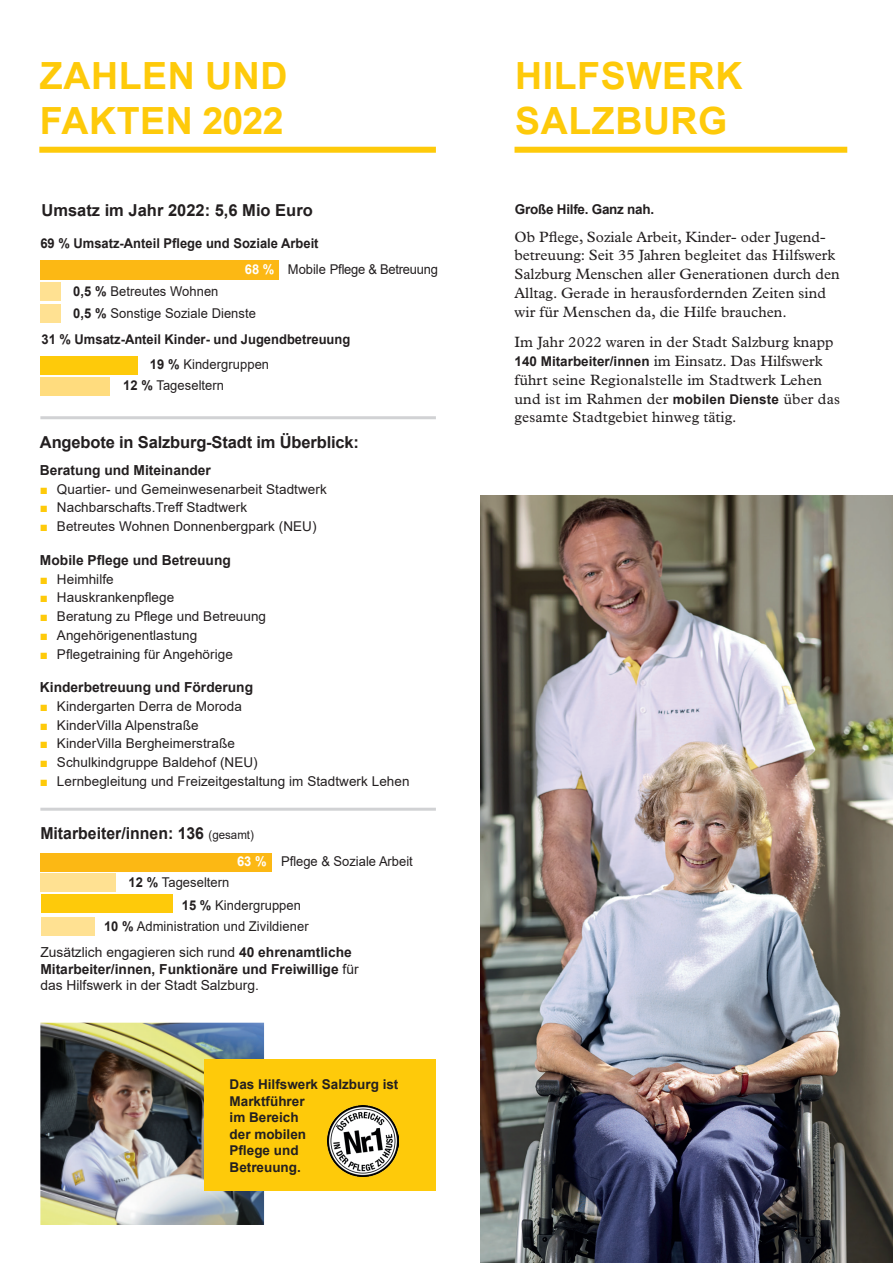
<style>
.page{position:relative;width:893px;height:1263px;background:#fff}
.page>*{position:absolute;margin:0;border:0;box-sizing:border-box;transform-origin:0 0}
.t1{font:700 37.5px/45px "Arial";letter-spacing:.015em;color:#feca0a}
.t2{font:700 16.5px "Arial";color:#231f20}
.t3{font:700 16.5px "Arial";color:#231f20;scale:.96 1}
.t4{font:15px/18.8px "Plantin MT Std";letter-spacing:.005em;color:#231f20}
.t5{font:13.8px/16.5px "Arial";color:#231f20}
.t6{font:700 13.8px "Arial";color:#231f20}
.t7{font:13.5px "Arial";letter-spacing:.005em;color:#231f20}
.t8{font:13.5px/23.1px "Arial";letter-spacing:.005em;color:#231f20;scale:.96 1}
.t9{font:700 13.5px "Arial";color:#231f20;scale:.96 1}
.t10{font:700 13.5px/16.5px "Arial";color:#231f20}
.t11{font:13.5px "Arial";letter-spacing:-.02em;color:#231f20;scale:.96 1}
.t12{font:700 13.5px "Arial";letter-spacing:-.02em;color:#231f20}
.s1{font-weight:700}
.s2{font-weight:700;color:#fff}
.s3{font-weight:700;color:#feca0a}
.s4{font-weight:400;font-size:12px}
.s5{font-family:"Arial";font-weight:700;font-size:13.5px}
</style>
<div class="page">
<img style="left:40px;top:1023px;width:224px;height:202px">
<div style="left:39px;top:147px;width:397px;height:6px;background:#feca0a"></div>
<hr style="left:40px;top:416px;width:396px;height:3px;background:#d1d2d4">
<div style="left:514px;top:147px;width:333px;height:6px;background:#feca0a"></div>
<div style="left:204px;top:1060px;width:232px;height:131px;background:#feca0a"></div>
<hr style="left:40px;top:808px;width:396px;height:3px;background:#d1d2d4">
<div style="left:40px;top:853px;width:232px;height:18px;background:#fcb814"></div>
<div style="left:41px;top:894px;width:132px;height:19px;background:#feca0a"></div>
<div style="left:41px;top:918px;width:54px;height:18px;background:#ffe192"></div>
<div style="left:40px;top:874px;width:76px;height:18px;background:#ffe192"></div>
<img style="left:327px;top:1106px;width:71px;height:70px">
<div style="left:40px;top:260px;width:239px;height:19px;background:#fcb814"></div>
<div style="left:40px;top:282px;width:21px;height:19px;background:#ffe192"></div>
<div style="left:40px;top:357px;width:98px;height:18px;background:#feca0a"></div>
<div style="left:40px;top:377px;width:69px;height:19px;background:#ffdc7e"></div>
<div style="left:40px;top:304px;width:21px;height:18px;background:#ffe192"></div>
<img style="left:480px;top:495px;width:413px;height:768px">
<h1 class="t1" style="left:40px;top:54px;width:249px">ZAHLEN UND<br>FAKTEN 2022</h1>
<p class="t2" style="left:41px;top:199px;width:273px">Umsatz im Jahr 2022: 5,6 Mio Euro</p>
<p class="t9" style="left:40px;top:234px;width:291px">69 % Umsatz-Anteil Pflege und Soziale Arbeit</p>
<p class="t8" style="left:73px;top:280px;width:153px"><span class="s1">0,5 %</span> Betreutes Wohnen</p>
<p class="t11" style="left:245px;top:260px;width:202px"><span class="s2">68 %</span> Mobile Pflege &amp; Betreuung</p>
<p class="t8" style="left:73px;top:302px;width:192px"><span class="s1">0,5 %</span> Sonstige Soziale Dienste</p>
<p class="t9" style="left:41px;top:330px;width:323px">31 % Umsatz-Anteil Kinder- und Jugendbetreuung</p>
<p class="t8" style="left:123px;top:374px;width:107px"><span class="s1">12 %</span> Tageseltern</p>
<p class="t8" style="left:150px;top:353px;width:126px"><span class="s1">19 %</span> Kindergruppen</p>
<p class="t2" style="left:40px;top:430px;width:321px">Angebote in Salzburg-Stadt im Überblick:</p>
<p class="t6" style="left:40px;top:460px;width:172px">Beratung und Miteinander</p>
<p class="t7" style="left:40px;top:480px;width:288px"><span class="s3">■</span> Quartier- und Gemeinwesenarbeit Stadtwerk</p>
<p class="t7" style="left:40px;top:498px;width:209px"><span class="s3">■</span> Nachbarschafts.Treff Stadtwerk</p>
<p class="t7" style="left:40px;top:517px;width:278px"><span class="s3">■</span> Betreutes Wohnen Donnenbergpark (NEU)</p>
<p class="t6" style="left:40px;top:550px;width:192px">Mobile Pflege und Betreuung</p>
<p class="t7" style="left:40px;top:569px;width:75px"><span class="s3">■</span> Heimhilfe</p>
<p class="t7" style="left:40px;top:588px;width:136px"><span class="s3">■</span> Hauskrankenpflege</p>
<p class="t7" style="left:40px;top:607px;width:228px"><span class="s3">■</span> Beratung zu Pflege und Betreuung</p>
<p class="t7" style="left:40px;top:626px;width:159px"><span class="s3">■</span> Angehörigenentlastung</p>
<p class="t7" style="left:40px;top:644px;width:194px"><span class="s3">■</span> Pflegetraining für Angehörige</p>
<p class="t6" style="left:40px;top:677px;width:215px">Kinderbetreuung und Förderung</p>
<p class="t7" style="left:40px;top:697px;width:203px"><span class="s3">■</span> Kindergarten Derra de Moroda</p>
<p class="t7" style="left:40px;top:716px;width:160px"><span class="s3">■</span> KinderVilla Alpenstraße</p>
<p class="t7" style="left:40px;top:734px;width:196px"><span class="s3">■</span> KinderVilla Bergheimerstraße</p>
<p class="t7" style="left:40px;top:753px;width:219px"><span class="s3">■</span> Schulkindgruppe Baldehof (NEU)</p>
<p class="t7" style="left:40px;top:772px;width:371px"><span class="s3">■</span> Lernbegleitung und Freizeitgestaltung im Stadtwerk Lehen</p>
<p class="t3" style="left:40px;top:822px;width:224px">Mitarbeiter/innen: 136 <span class="s4">(gesamt)</span></p>
<p class="t8" style="left:182px;top:870px;width:126px;text-indent:-53px"><span class="s1">12 %</span> Tageseltern<br><span class="s1">15 %</span> Kindergruppen</p>
<p class="t8" style="left:237px;top:850px;width:185px"><span class="s2">63 %</span> Pflege &amp; Soziale Arbeit</p>
<p class="t8" style="left:104px;top:914px;width:215px"><span class="s1">10 %</span> Administration und Zivildiener</p>
<p class="t5" style="left:40px;top:944px;width:320px">Zusätzlich engagieren sich rund <span class="s1">40 ehrenamtliche<br>Mitarbeiter/innen, Funktionäre und Freiwillige</span> für das Hilfswerk in der Stadt Salzburg.</p>
<p class="t10" style="left:230px;top:1076px;width:170px">Das Hilfswerk Salzburg ist<br>Marktführer<br>im Bereich<br>der mobilen<br>Pflege und<br>Betreuung.</p>
<h1 class="t1" style="left:515px;top:54px;width:229px">HILFSWERK<br>SALZBURG</h1>
<p class="t12" style="left:515px;top:200px;width:141px">Große Hilfe. Ganz nah.</p>
<p class="t4" style="left:514px;top:227px;width:327px">Ob Pflege, Soziale Arbeit, Kinder- oder Jugend&shy;betreuung: Seit 35 Jahren begleitet das Hilfswerk Salzburg Menschen aller Generationen durch den Alltag. Gerade in herausfordernden Zeiten sind wir für Menschen da, die Hilfe brauchen.</p>
<p class="t4" style="left:514px;top:333px;width:327px">Im Jahr 2022 waren in der Stadt Salzburg knapp <span class="s5">140 Mitarbeiter/innen</span> im Einsatz. Das Hilfswerk führt seine Regionalstelle im Stadtwerk Lehen und ist im Rahmen der <span class="s5">mobilen Dienste</span> über das gesamte Stadtgebiet hinweg tätig.</p>
</div>
